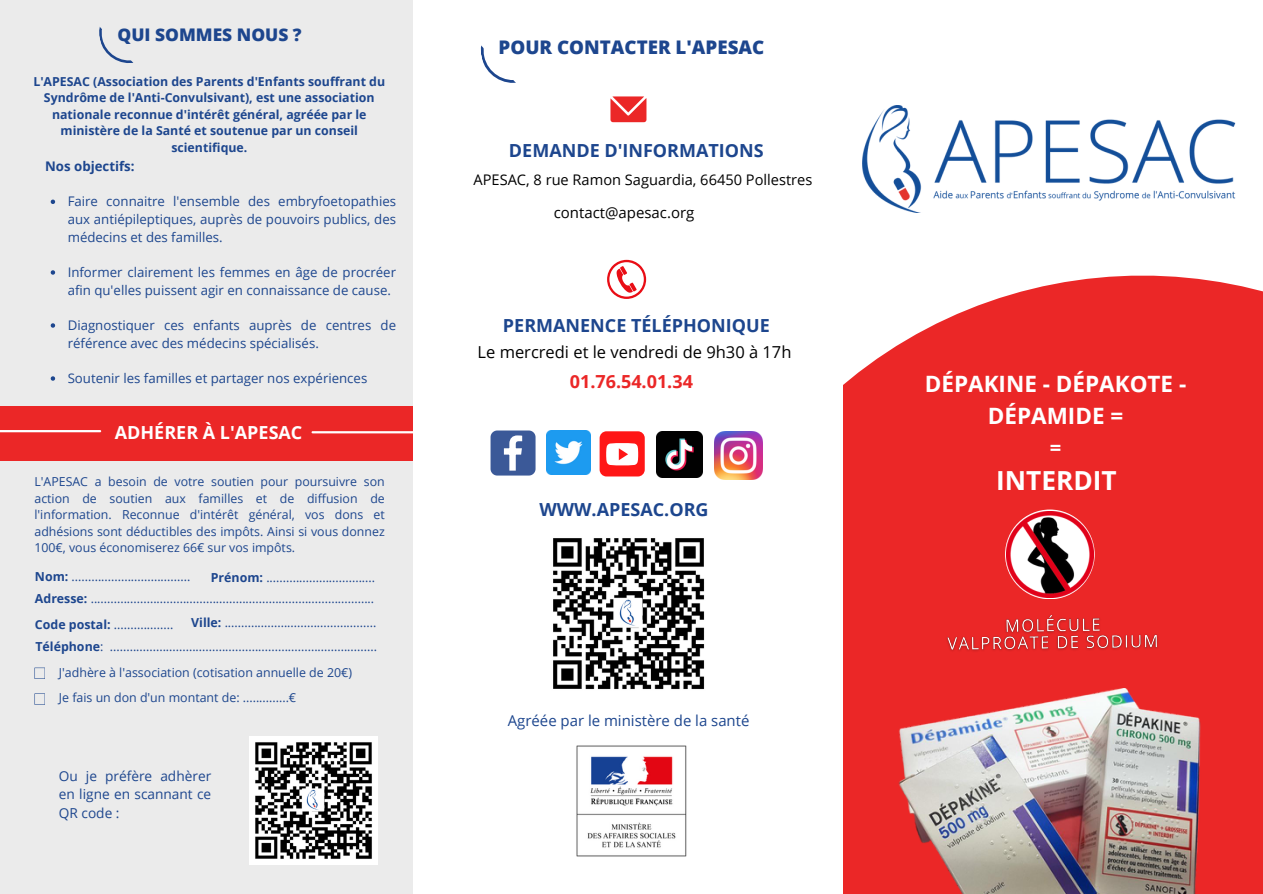
<style>
.page{position:relative;width:1263px;height:894px;background:#fff}
.page>*{position:absolute;margin:0;border:0;box-sizing:border-box;transform-origin:0 0}
.t1{font:700 26.25px "Open Sans";color:#fff}
.t2{font:700 22.5px/31.5px "Open Sans";color:#fff;text-align:center}
.t3{font:700 20.25px "Open Sans";color:#fff}
.t4{font:800 18.75px "Open Sans";color:#1d468e}
.t5{font:700 18px "Open Sans";color:#1d468e}
.t6{font:700 18px "Open Sans";color:#fff}
.t7{font:700 18px "Open Sans";color:#eb2727}
.t8{font:800 17.4px "Open Sans";color:#1d468e}
.t9{font:16.5px "Open Sans";color:#000}
.t10{font:15px "Open Sans";color:#1d468e}
.t11{font:15px "Open Sans";color:#000}
.t12{font:14.55px "Open Sans";color:#000}
.t13{font:13.65px/18.3px "Open Sans";color:#1d468e;text-align:justify}
.t14{font:13.2px/17.7px "Open Sans";color:#1d468e}
.t15{font:700 13.2px "Open Sans";color:#1d468e}
.t16{font:12.45px "Open Sans";color:#1d468e}
.t17{font:12.3px/16.5px "Open Sans";color:#1d468e;text-align:justify}
.t18{font:700 12.3px/16.5px "Open Sans";color:#1d468e;text-align:center}
.s1{font-weight:700}
</style>
<div class="page">
<div style="left:0;top:0;width:413px;height:893px;background:#ebebeb"></div>
<svg style="left:843px;top:275px;width:420px;height:618px;background:#ec3535"></svg>
<div style="left:0;top:407px;width:413px;height:54px;background:#eb2727"></div>
<img style="left:1007px;top:511px;width:86px;height:86px">
<img style="left:863px;top:105px;width:373px;height:107px">
<svg style="left:607px;top:260px;width:39px;height:39px"></svg>
<img style="left:547px;top:430px;width:44px;height:44px">
<div style="left:600px;top:431px;width:45px;height:45px;background:#ff1616;border-radius:7px"></div>
<svg style="left:606px;top:443px;width:32px;height:22px"></svg>
<svg style="left:491px;top:430px;width:45px;height:45px;background:#6179ac"></svg>
<svg style="left:99px;top:27px;width:35px;height:36px"></svg>
<hr style="left:0;top:430px;width:100px;height:2px;background:#fff">
<hr style="left:313px;top:431px;width:102px;height:2px;background:#fff">
<svg style="left:34px;top:667px;width:11px;height:11px"></svg>
<svg style="left:34px;top:693px;width:11px;height:11px"></svg>
<img style="left:576px;top:745px;width:111px;height:112px">
<img style="left:656px;top:431px;width:46px;height:46px">
<img style="left:714px;top:431px;width:49px;height:48px">
<img style="left:877px;top:688px;width:376px;height:205px">
<img style="left:249px;top:736px;width:128px;height:128px">
<img style="left:553px;top:538px;width:152px;height:152px">
<svg style="left:51px;top:199px;width:4px;height:5px"></svg>
<svg style="left:51px;top:270px;width:4px;height:4px"></svg>
<svg style="left:51px;top:323px;width:4px;height:4px"></svg>
<svg style="left:51px;top:376px;width:4px;height:4px"></svg>
<img style="left:942px;top:609px;width:225px;height:46px">
<svg style="left:480px;top:45px;width:167px;height:78px"></svg>
<p class="t8" style="left:118px;top:22px;width:186px">QUI SOMMES NOUS ?</p>
<p class="t18" style="left:33px;top:73px;width:353px">L'APESAC (Association des Parents d'Enfants souffrant du Syndrôme de l'Anti-Convulsivant), est une association nationale reconnue d'intérêt général, agréée par le ministère de la Santé et soutenue par un conseil scientifique.</p>
<p class="t15" style="left:45px;top:157px;width:91px">Nos objectifs:</p>
<p class="t14" style="left:68px;top:192px;width:330px;text-align:justify">Faire connaitre l'ensemble des embryfoetopathies aux antiépileptiques, auprès de pouvoirs publics, des médecins et des familles.</p>
<p class="t14" style="left:68px;top:263px;width:330px">Informer clairement les femmes en âge de procréer afin qu'elles puissent agir en connaissance de cause.</p>
<p class="t14" style="left:68px;top:316px;width:330px">Diagnostiquer ces enfants auprès de centres de référence avec des médecins spécialisés.</p>
<p class="t14" style="left:68px;top:369px;width:301px">Soutenir les familles et partager nos expériences</p>
<p class="t6" style="left:115px;top:419px;width:189px">ADHÉRER À L'APESAC</p>
<p class="t17" style="left:34px;top:473px;width:352px">L'APESAC a besoin de votre soutien pour poursuivre son action de soutien aux familles et de diffusion de l'information. Reconnue d'intérêt général, vos dons et adhésions sont déductibles des impôts. Ainsi si vous donnez 100€, vous économiserez 66€ sur vos impôts.</p>
<h6 class="t16" style="left:35px;top:567px;width:157px"><span class="s1">Nom:</span> ....................................</h6>
<p class="t16" style="left:211px;top:568px;width:166px"><span class="s1">Prénom:</span> .................................</p>
<p class="t16" style="left:35px;top:590px;width:341px"><span class="s1">Adresse:</span> ......................................................................................</p>
<p class="t16" style="left:35px;top:638px;width:343px"><span class="s1">Téléphone</span>: .................................................................................</p>
<h3 class="t16" style="left:35px;top:615px;width:140px"><span class="s1">Code postal:</span> ..................</h3>
<h3 class="t16" style="left:191px;top:613px;width:187px"><span class="s1">Ville:</span> ..............................................</h3>
<h6 class="t16" style="left:59px;top:663px;width:295px">J'adhère à l'association (cotisation annuelle de 20€)</h6>
<h6 class="t16" style="left:59px;top:688px;width:239px">Je fais un don d'un montant de: ..............€</h6>
<h3 class="t13" style="left:59px;top:766px;width:154px">Ou je préfère adhèrer en ligne en scannant ce QR code :</h3>
<h3 class="t4" style="left:499px;top:34px;width:267px">POUR CONTACTER L'APESAC</h3>
<p class="t5" style="left:509px;top:138px;width:256px">DEMANDE D'INFORMATIONS</p>
<p class="t12" style="left:473px;top:170px;width:340px">APESAC, 8 rue Ramon Saguardia, 66450 Pollestres</p>
<p class="t11" style="left:554px;top:202px;width:142px">contact@apesac.org</p>
<p class="t5" style="left:503px;top:313px;width:268px">PERMANENCE TÉLÉPHONIQUE</p>
<p class="t9" style="left:478px;top:340px;width:315px">Le mercredi et le vendredi de 9h30 à 17h</p>
<p class="t7" style="left:570px;top:369px;width:125px">01.76.54.01.34</p>
<p class="t5" style="left:539px;top:497px;width:171px">WWW.APESAC.ORG</p>
<p class="t10" style="left:508px;top:710px;width:243px">Agréée par le ministère de la santé</p>
<h3 class="t2" style="left:925px;top:368px;width:263px">DÉPAKINE - DÉPAKOTE -<br>DÉPAMIDE =</h3>
<h5 class="t3" style="left:1050px;top:433px;width:13px">=</h5>
<h3 class="t1" style="left:996px;top:462px;width:122px">INTERDIT</h3>
</div>
